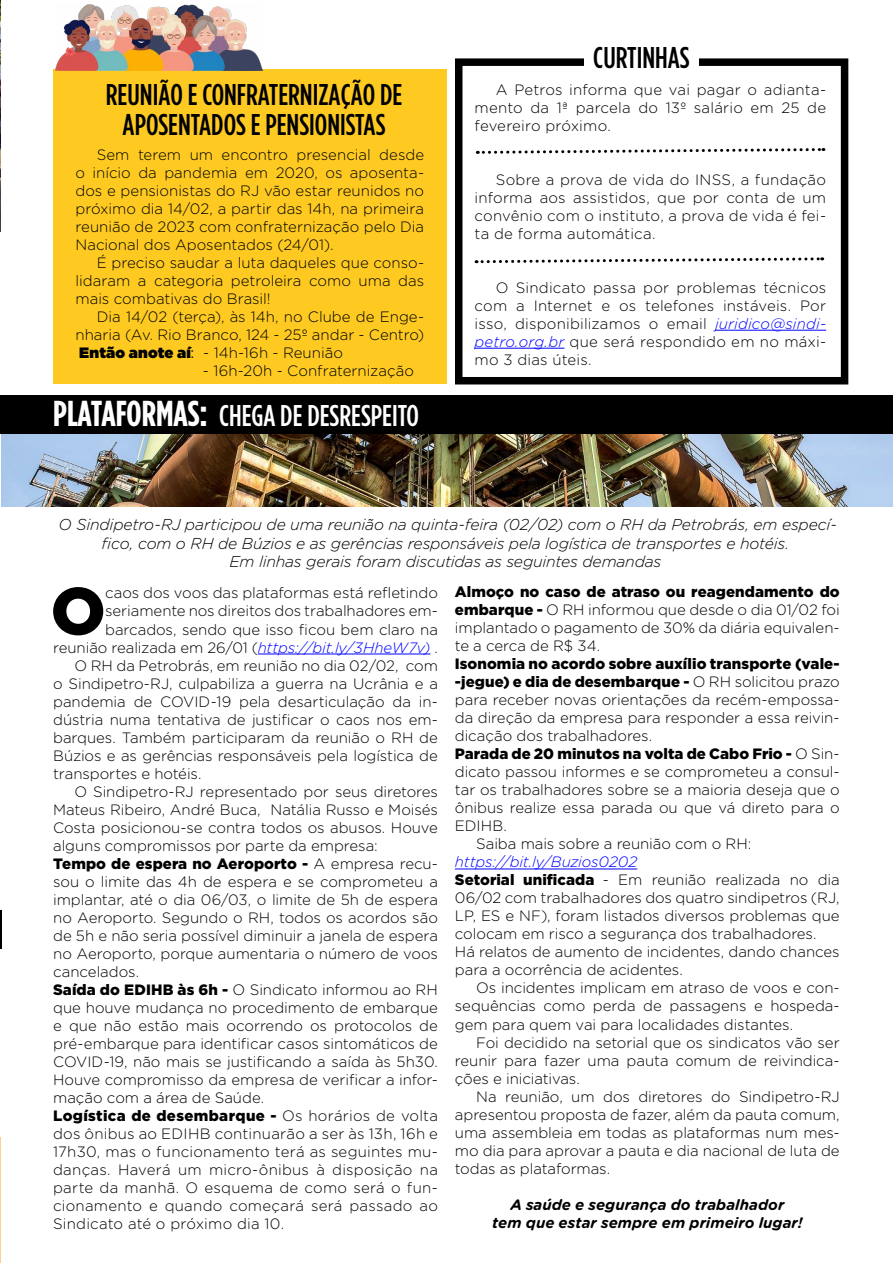
<style>
.page{position:relative;width:893px;height:1263px;background:#fff}
.page>*{position:absolute;margin:0;border:0;box-sizing:border-box;transform-origin:0 0}
.t1{font:900 66.45px "Gotham";color:#000}
.t2{font:500 30px/30px "Gotham Condensed";color:#000;text-align:center}
.t3{font:500 30px "Gotham Condensed";color:#fff}
.t4{font:italic 300 15.75px/18.8px "Gotham Rounded";letter-spacing:-.015em;color:#000;text-align:center}
.t5{font:300 15px/18px "Gotham Rounded";letter-spacing:-.005em;color:#000;text-align:justify}
.t6{font:900 15px/18px "Gotham";letter-spacing:.005em;color:#000}
.t7{font:italic 700 15px/18px "Gotham Rounded";color:#000;text-align:center}
.t8{font:900 15px "Gotham";letter-spacing:.025em;color:#000}
.s1{font-family:"Gotham";font-weight:900}
.s2{font-weight:400}
.s3{font-style:italic;color:#00f}
.s4{font-weight:700;font-size:36px}
.s5{font-family:"Gotham Rounded";font-weight:300}
</style>
<div class="page">
<img style="left:2px;top:434px;width:891px;height:73px">
<hr style="left:0;top:910px;width:1px;height:39px;background:#000">
<img style="left:0;top:0;width:1px;height:231px">
<div style="left:53px;top:70px;width:393px;height:314px;background:#feca22"></div>
<hr style="left:0;top:1137px;width:1px;height:125px;background:#fcd098">
<hr style="left:715px;top:330px;width:111px;height:1px;background:#00f">
<hr style="left:475px;top:348px;width:89px;height:1px;background:#00f">
<div style="left:455px;top:58px;width:393px;height:326px;border:8px solid #000"></div>
<div style="left:584px;top:46px;width:115px;height:32px;background:#fff"></div>
<svg style="left:477px;top:148px;width:347px;height:6px"></svg>
<svg style="left:476px;top:257px;width:347px;height:7px"></svg>
<img style="left:55px;top:5px;width:207px;height:65px">
<hr style="left:258px;top:654px;width:172px;height:1px;background:#00f">
<hr style="left:455px;top:868px;width:182px;height:1px;background:#00f">
<div style="left:0;top:396px;width:893px;height:38px;background:#000"></div>
<h2 class="t2" style="left:593px;top:41px;width:98px">CURTINHAS</h2>
<h2 class="t2" style="left:106px;top:79px;width:298px">REUNIÃO E CONFRATERNIZAÇÃO DE<br>APOSENTADOS E PENSIONISTAS</h2>
<p class="t5" style="left:475px;top:80px;width:353px;text-indent:21px">A Petros informa que vai pagar o adianta&shy;mento da 1ª parcela do 13º salário em 25 de fevereiro próximo.</p>
<p class="t5" style="left:475px;top:170px;width:353px;text-indent:21px">Sobre a prova de vida do INSS, a fundação informa aos assistidos, que por conta de um convênio com o instituto, a prova de vida é fei&shy;ta de forma automática.</p>
<p class="t5" style="left:75px;top:145px;width:350px;text-indent:21px">Sem terem um encontro presencial desde o início da pandemia em 2020, os aposenta&shy;dos e pensionistas do RJ vão estar reunidos no próximo dia 14/02, a partir das 14h, na primeira reunião de 2023 com confraternização pelo Dia Nacional dos Aposentados (24/01).</p>
<p class="t5" style="left:75px;top:253px;width:350px;text-indent:21px">É preciso saudar a luta daqueles que conso&shy;lidaram a categoria petroleira como uma das mais combativas do Brasil!</p>
<p class="t5" style="left:75px;top:307px;width:350px;text-indent:21px">Dia 14/02 (terça), às 14h, no Clube de Enge&shy;nharia (Av. Rio Branco, 124 - 25º andar - Centro)<br><span class="s1">Então anote aí</span><span class="s2">:</span> - 14h-16h - Reunião</p>
<p class="t5" style="left:203px;top:361px;width:213px">- 16h-20h - Confraternização</p>
<p class="t5" style="left:475px;top:278px;width:353px;text-indent:21px">O Sindicato passa por problemas técnicos com a Internet e os telefones instáveis. Por isso, disponibilizamos o email <span class="s3">juridico@sindi&shy;petro.org.br</span> que será respondido em no máxi&shy;mo 3 dias úteis.</p>
<h2 class="t3" style="left:53px;top:399px;width:367px"><span class="s4">PLATAFORMAS:</span> CHEGA DE DESRESPEITO</h2>
<p class="t4" style="left:59px;top:514px;width:780px">O Sindipetro-RJ participou de uma reunião na quinta-feira (02/02) com o RH da Petrobrás, em especí&shy;fico, com o RH de Búzios e as gerências responsáveis pela logística de transportes e hotéis.<br>Em linhas gerais foram discutidas as seguintes demandas</p>
<h1 class="t1" style="left:51px;top:572px;width:57px">O</h1>
<p class="t5" style="left:105px;top:583px;width:334px">caos dos voos das plataformas está refletindo</p>
<p class="t5" style="left:105px;top:601px;width:334px">seriamente nos direitos dos trabalhadores em-</p>
<p class="t5" style="left:105px;top:619px;width:334px">barcados, sendo que isso ficou bem claro na</p>
<p class="t5" style="left:53px;top:637px;width:386px">reunião realizada em 26/01 (<span class="s3">https://bit.ly/3HheW7v)</span> .</p>
<p class="t5" style="left:74px;top:655px;width:365px">O RH da Petrobrás, em reunião no dia 02/02, com</p>
<p class="t5" style="left:53px;top:673px;width:386px">o Sindipetro-RJ, culpabiliza a guerra na Ucrânia e a</p>
<p class="t5" style="left:53px;top:691px;width:386px">pandemia de COVID-19 pela desarticulação da in-</p>
<p class="t5" style="left:53px;top:709px;width:386px">dústria numa tentativa de justificar o caos nos em-</p>
<p class="t5" style="left:53px;top:727px;width:386px">barques. Também participaram da reunião o RH de</p>
<p class="t5" style="left:53px;top:745px;width:386px">Búzios e as gerências responsáveis pela logística de</p>
<p class="t5" style="left:53px;top:763px;width:150px">transportes e hotéis.</p>
<p class="t5" style="left:74px;top:781px;width:365px">O Sindipetro-RJ representado por seus diretores</p>
<p class="t5" style="left:53px;top:799px;width:386px">Mateus Ribeiro, André Buca, Natália Russo e Moisés</p>
<p class="t5" style="left:53px;top:817px;width:386px">Costa posicionou-se contra todos os abusos. Houve</p>
<p class="t5" style="left:53px;top:835px;width:326px">alguns compromissos por parte da empresa:</p>
<p class="t6" style="left:53px;top:854px;width:386px">Tempo de espera no Aeroporto - <span class="s5">A empresa recu-</span></p>
<p class="t5" style="left:53px;top:871px;width:386px;text-align:left">sou o limite das 4h de espera e se comprometeu a implantar, até o dia 06/03, o limite de 5h de espera no Aeroporto. Segundo o RH, todos os acordos são de 5h e não seria possível diminuir a janela de espera no Aeroporto, porque aumentaria o número de voos cancelados.<br><span class="s1">Saída do EDIHB às 6h -</span> O Sindicato informou ao RH que houve mudança no procedimento de embarque e que não estão mais ocorrendo os protocolos de pré-embarque para identificar casos sintomáticos de COVID-19, não mais se justificando a saída às 5h30.<br>Houve compromisso da empresa de verificar a infor&shy;mação com a área de Saúde.</p>
<p class="t8" style="left:53px;top:1106px;width:386px">Logística de desembarque - <span class="s5">Os horários de volta</span></p>
<p class="t5" style="left:53px;top:1123px;width:386px">dos ônibus ao EDIHB continuarão a ser às 13h, 16h e 17h30, mas o funcionamento terá as seguintes mu&shy;danças. Haverá um micro-ônibus à disposição na parte da manhã. O esquema de como será o fun&shy;cionamento e quando começará será passado ao Sindicato até o próximo dia 10.</p>
<p class="t6" style="left:455px;top:583px;width:386px">Almoço no caso de atraso ou reagendamento do</p>
<p class="t5" style="left:455px;top:600px;width:386px"><span class="s1">embarque -</span> O RH informou que desde o dia 01/02 foi implantado o pagamento de 30% da diária equivalen&shy;te a cerca de R$ 34.</p>
<p class="t6" style="left:455px;top:655px;width:386px">Isonomia no acordo sobre auxílio transporte (vale--jegue) e dia de desembarque - <span class="s5">O RH solicitou prazo</span></p>
<p class="t5" style="left:455px;top:690px;width:386px">para receber novas orientações da recém-empossa&shy;da direção da empresa para responder a essa reivin&shy;dicação dos trabalhadores.</p>
<p class="t6" style="left:455px;top:745px;width:386px">Parada de 20 minutos na volta de Cabo Frio - <span class="s5">O Sin-</span></p>
<p class="t5" style="left:455px;top:762px;width:386px">dicato passou informes e se comprometeu a consul-</p>
<p class="t5" style="left:455px;top:780px;width:386px">tar os trabalhadores sobre se a maioria deseja que o</p>
<p class="t5" style="left:455px;top:798px;width:386px">ônibus realize essa parada ou que vá direto para o</p>
<p class="t5" style="left:455px;top:816px;width:53px">EDIHB.</p>
<p class="t5" style="left:476px;top:834px;width:277px">Saiba mais sobre a reunião com o RH:</p>
<p class="t5" style="left:455px;top:852px;width:386px;text-align:left"><span class="s3">https://bit.ly/Buzios0202<br></span><span class="s1">Setorial unificada</span> - Em reunião realizada no dia 06/02 com trabalhadores dos quatro sindipetros (RJ, LP, ES e NF), foram listados diversos problemas que colocam em risco a segurança dos trabalhadores.<br>Há relatos de aumento de incidentes, dando chances para a ocorrência de acidentes.</p>
<p class="t5" style="left:455px;top:978px;width:386px;text-indent:21px">Os incidentes implicam em atraso de voos e con&shy;sequências como perda de passagens e hospeda&shy;gem para quem vai para localidades distantes.</p>
<p class="t5" style="left:455px;top:1032px;width:386px;text-indent:21px">Foi decidido na setorial que os sindicatos vão ser reunir para fazer uma pauta comum de reivindica&shy;ções e iniciativas.</p>
<p class="t5" style="left:455px;top:1086px;width:386px;text-indent:21px">Na reunião, um dos diretores do Sindipetro-RJ apresentou proposta de fazer, além da pauta comum, uma assembleia em todas as plataformas num mes&shy;mo dia para aprovar a pauta e dia nacional de luta de todas as plataformas.</p>
<p class="t7" style="left:492px;top:1194px;width:312px">A saúde e segurança do trabalhador<br>tem que estar sempre em primeiro lugar!</p>
</div>
